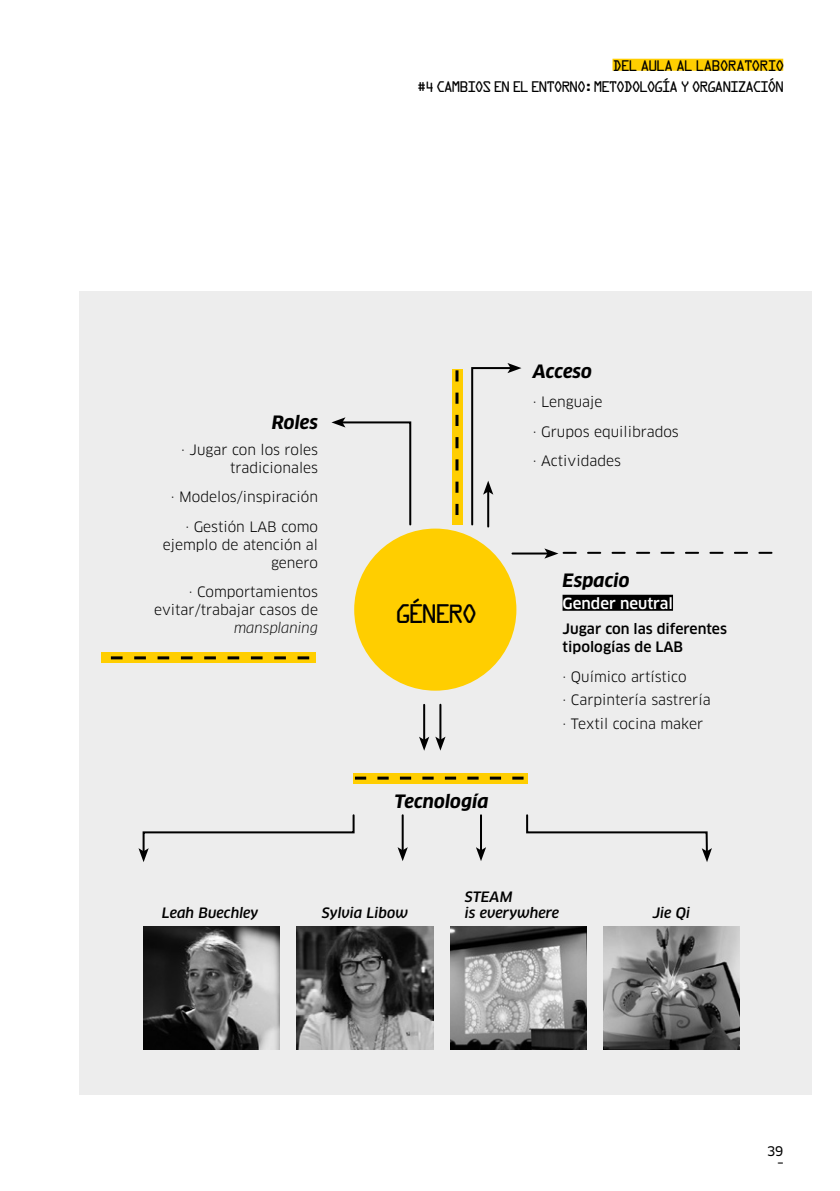
<style>
.page{position:relative;width:840px;height:1191px;background:#fff}
.page>*{position:absolute;margin:0;border:0;box-sizing:border-box;transform-origin:0 0}
.t1{font:28px "STALKER1";letter-spacing:-.02em;color:#000}
.t2{font:italic 700 18px "Clan OT";color:#000}
.t3{font:16px "STALKER1";letter-spacing:-.02em;color:#000}
.t4{font:16px "STALKER1";color:#000}
.t5{font:500 15px "Clan OT";color:#fff}
.t6{font:14px/18px "Clan OT";color:#000;text-align:right}
.t7{font:italic 500 14px/16px "Clan OT";color:#000}
.t8{font:500 14px/18px "Clan OT";color:#000}
.t9{font:italic 14px "Clan OT";color:#000}
.t10{font:13px "Clan OT News";color:#000}
.t11{font:500 13px "Clan OT";color:#000}
</style>
<div class="page">
<div style="left:79px;top:291px;width:732px;height:803px;background:#ededed"></div>
<div style="left:612px;top:59px;width:170px;height:12px;background:#ffce00"></div>
<div style="left:562px;top:595px;width:110px;height:16px;background:#000"></div>
<div style="left:101px;top:653px;width:215px;height:10px;background:#ffce00"></div>
<svg style="left:111px;top:656px;width:198px;height:3px"></svg>
<div style="left:353px;top:773px;width:174px;height:10px;background:#ffce00"></div>
<svg style="left:355px;top:776px;width:168px;height:3px"></svg>
<div style="left:451px;top:369px;width:11px;height:155px;background:#ffce00"></div>
<svg style="left:455px;top:370px;width:3px;height:145px"></svg>
<hr style="left:439px;top:704px;width:2px;height:35px;background:#000">
<svg style="left:435px;top:736px;width:10px;height:14px"></svg>
<hr style="left:423px;top:705px;width:2px;height:35px;background:#000">
<svg style="left:419px;top:736px;width:10px;height:14px"></svg>
<hr style="left:512px;top:552px;width:35px;height:2px;background:#000">
<svg style="left:544px;top:548px;width:227px;height:10px"></svg>
<svg style="left:471px;top:363px;width:50px;height:163px"></svg>
<svg style="left:331px;top:417px;width:81px;height:109px"></svg>
<div style="left:354px;top:528px;width:162px;height:162px;background:#ffce00;border-radius:50%"></div>
<hr style="left:401px;top:815px;width:2px;height:35px;background:#000">
<svg style="left:397px;top:847px;width:10px;height:14px"></svg>
<hr style="left:479px;top:815px;width:2px;height:35px;background:#000">
<svg style="left:476px;top:847px;width:10px;height:14px"></svg>
<svg style="left:138px;top:814px;width:217px;height:48px"></svg>
<svg style="left:526px;top:814px;width:185px;height:48px"></svg>
<img style="left:143px;top:926px;width:136px;height:123px">
<img style="left:297px;top:926px;width:136px;height:123px">
<img style="left:450px;top:926px;width:136px;height:123px">
<img style="left:603px;top:926px;width:136px;height:123px">
<p class="t4" style="left:612px;top:57px;width:172px">DEL AULA AL LABORATORIO</p>
<p class="t3" style="left:416px;top:78px;width:368px">#4 CAMBIOS EN EL ENTORNO: METODOLOGÍA Y ORGANIZACIÓN</p>
<p class="t2" style="left:272px;top:411px;width:48px">Roles</p>
<p class="t6" style="left:181px;top:441px;width:138px">· Jugar con los roles tradicionales</p>
<p class="t6" style="left:171px;top:482px;width:149px;line-height:29.4px">· Modelos/inspiración · Gestión LAB como</p>
<p class="t6" style="left:163px;top:535px;width:157px">ejemplo de atención al genero</p>
<p class="t6" style="left:154px;top:583px;width:165px">· Comportamientos evitar/trabajar casos de</p>
<p class="t9" style="left:234px;top:619px;width:85px">mansplaning</p>
<h1 class="t1" style="left:395px;top:598px;width:81px">GÉNERO</h1>
<p class="t2" style="left:394px;top:790px;width:95px">Tecnología</p>
<p class="t2" style="left:532px;top:360px;width:61px">Acceso</p>
<p class="t6" style="left:532px;top:387px;width:147px;line-height:29.4px;text-align:left">· Lenguaje<br>· Grupos equilibrados · Actividades</p>
<p class="t2" style="left:562px;top:569px;width:69px">Espacio</p>
<p class="t5" style="left:562px;top:594px;width:112px">Gender neutral</p>
<p class="t8" style="left:562px;top:620px;width:166px">Jugar con las diferentes tipologías de LAB</p>
<p class="t6" style="left:562px;top:664px;width:149px;line-height:23.6px;text-align:left">· Químico artístico<br>· Carpintería sastrería · Textil cocina maker</p>
<p class="t7" style="left:162px;top:905px;width:98px">Leah Buechley</p>
<p class="t7" style="left:321px;top:905px;width:88px">Sylvia Libow</p>
<p class="t7" style="left:464px;top:889px;width:96px">STEAM<br>is everywhere</p>
<p class="t7" style="left:652px;top:905px;width:39px">Jie Qi</p>
<p class="t10" style="left:766px;top:1143px;width:18px">39</p>
<p class="t11" style="left:777px;top:1149px;width:7px">_</p>
</div>
